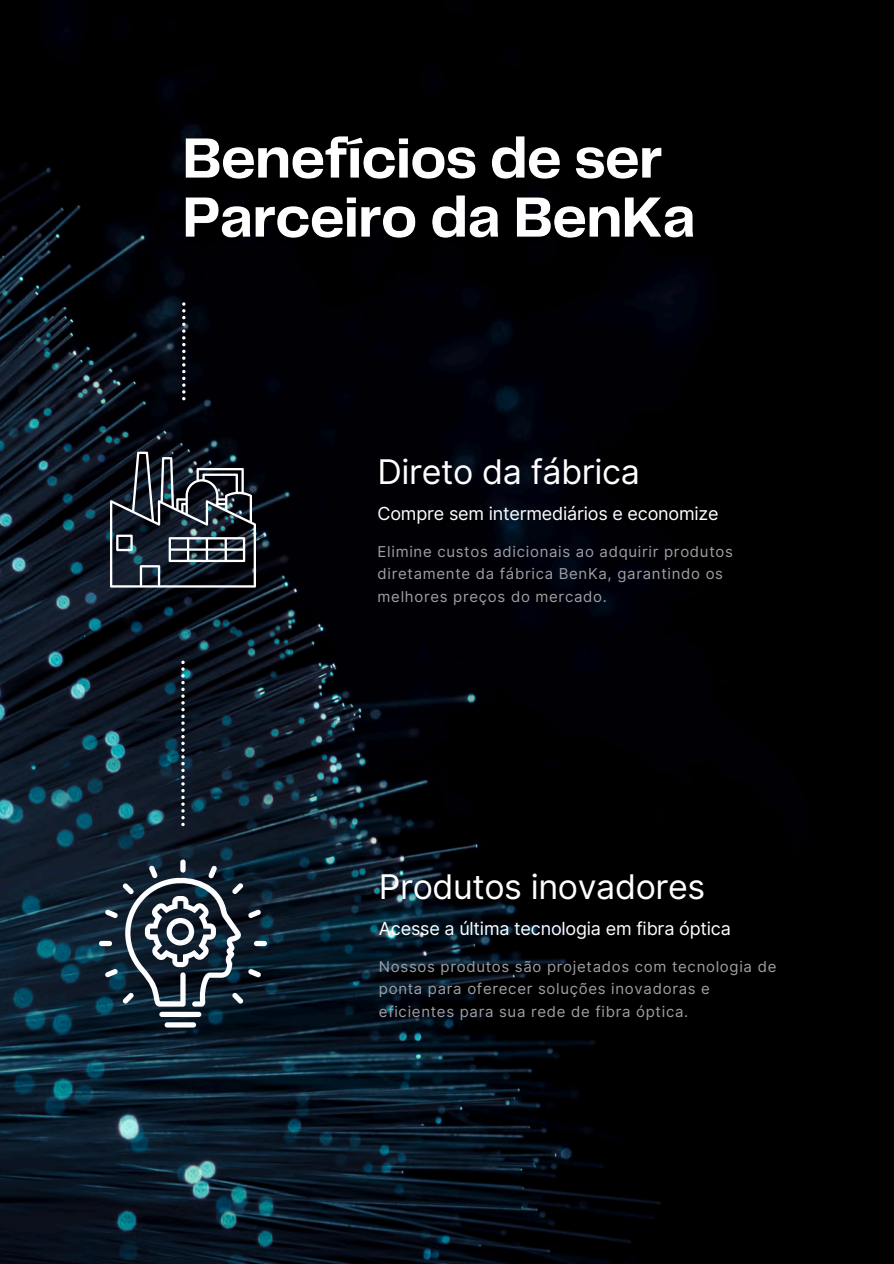
<style>
.page{position:relative;width:894px;height:1264px;background:#fff}
.page>*{position:absolute;margin:0;border:0;box-sizing:border-box;transform-origin:0 0}
.t1{font:33.9px "Inter";letter-spacing:-.01em;color:#fff}
.t2{font:18px "Inter";letter-spacing:-.01em;color:#fff}
.t3{font:15px/22.5px "Inter";letter-spacing:.045em;color:#9fa0a4}
</style>
<div class="page">
<img style="left:0;top:0;width:893px;height:1263px">
<svg style="left:110px;top:451px;width:146px;height:136px;background:#373e47"></svg>
<svg style="left:181px;top:660px;width:4px;height:166px"></svg>
<svg style="left:182px;top:302px;width:3px;height:98px"></svg>
<div style="left:159px;top:1011px;width:42px;height:6px;background:#fdfcff;border-radius:3px"></div>
<div style="left:164px;top:1022px;width:32px;height:5px;background:#fdfcff;border-radius:3px"></div>
<div style="left:180px;top:859px;width:5px;height:13px;background:#fdfcff;border-radius:3px"></div>
<div style="left:99px;top:940px;width:13px;height:6px;background:#fdfcff;border-radius:3px"></div>
<div style="left:254px;top:940px;width:12px;height:6px;background:#fdfcff;border-radius:3px"></div>
<svg style="left:105px;top:865px;width:156px;height:141px"></svg>
<img style="left:176px;top:127px;width:528px;height:123px">
<p class="t1" style="left:377px;top:451px;width:264px">Direto da fábrica</p>
<h2 class="t2" style="left:377px;top:502px;width:342px">Compre sem intermediários e economize</h2>
<p class="t3" style="left:377px;top:540px;width:357px">Elimine custos adicionais ao adquirir produtos diretamente da fábrica BenKa, garantindo os melhores preços do mercado.</p>
<h3 class="t1" style="left:379px;top:866px;width:328px">Produtos inovadores</h3>
<p class="t2" style="left:379px;top:917px;width:353px">Acesse a última tecnologia em fibra óptica</p>
<p class="t3" style="left:379px;top:955px;width:399px">Nossos produtos são projetados com tecnologia de ponta para oferecer soluções inovadoras e eficientes para sua rede de fibra óptica.</p>
</div>
